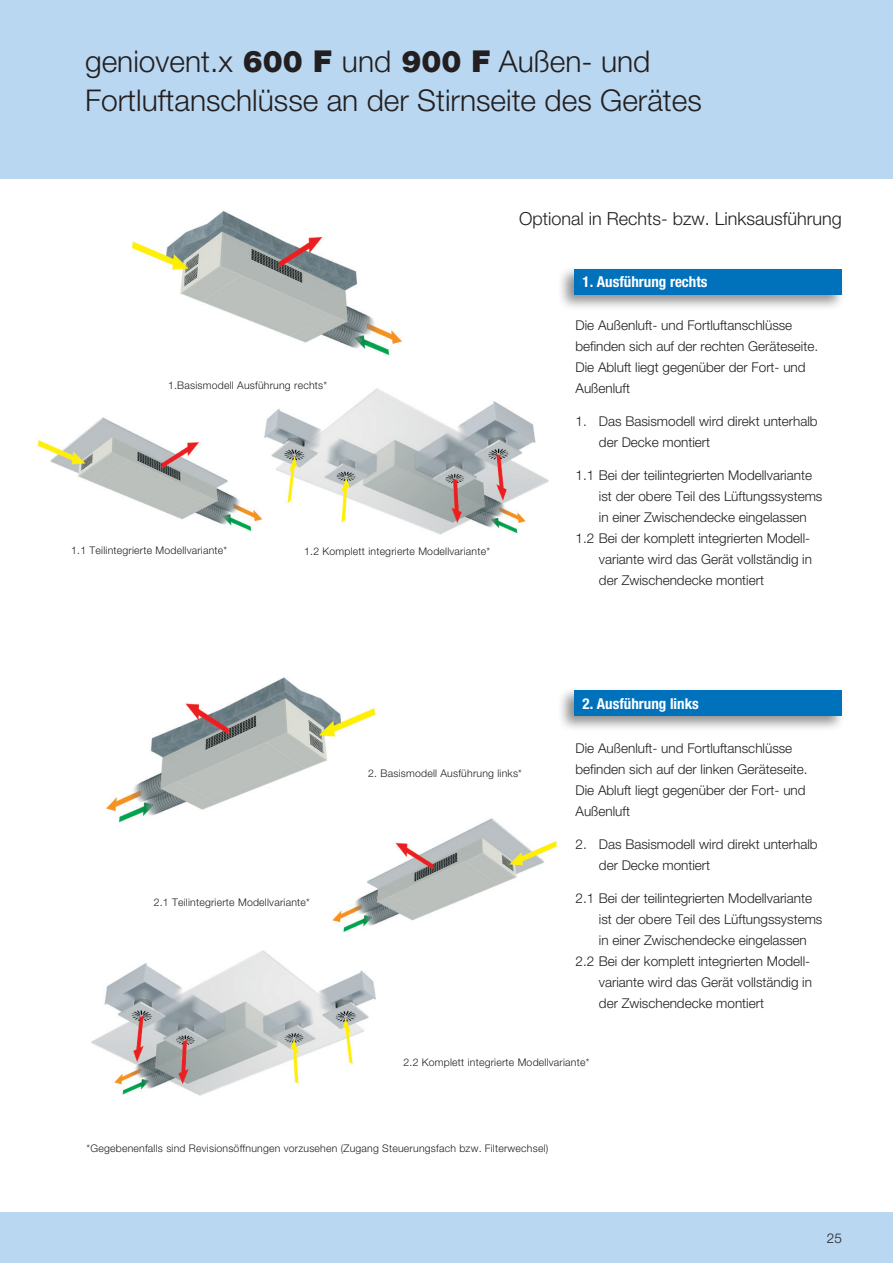
<style>
.page{position:relative;width:893px;height:1263px;background:#fff}
.page>*{position:absolute;margin:0;border:0;box-sizing:border-box;transform-origin:0 0}
.t1{font:300 30px/39px "Helvetica Neue LTW1 G";color:#231f20}
.t2{font:300 18px "Helvetica Neue LTW1 G";color:#231f20}
.t3{font:700 condensed 15px "Helvetica Neue LTW1 G";color:#fff}
.t4{font:300 13.5px/21px "Helvetica Neue LTW1 G";color:#231f20}
.t5{font:300 10.5px "Helvetica Neue LTW1 G";letter-spacing:.02em;color:#231f20}
.s1{font-family:"Helvetica Neue LT Com";font-weight:900}
</style>
<div class="page">
<div style="left:0;top:1212px;width:893px;height:51px;background:#b9d7f0"></div>
<div style="left:0;top:0;width:893px;height:179px;background:#b9d7f0"></div>
<img style="left:106px;top:677px;width:270px;height:146px">
<img style="left:333px;top:818px;width:224px;height:114px">
<img style="left:91px;top:950px;width:285px;height:146px">
<img style="left:131px;top:211px;width:271px;height:144px">
<img style="left:37px;top:417px;width:225px;height:114px">
<img style="left:264px;top:388px;width:285px;height:147px">
<div style="left:558px;top:265px;width:288px;height:46px;background:#231f20;opacity:.5"></div>
<div style="left:574px;top:269px;width:268px;height:26px;background:#0072bc"></div>
<div style="left:558px;top:687px;width:288px;height:45px;background:#231f20;opacity:.5"></div>
<div style="left:574px;top:690px;width:268px;height:26px;background:#0072bc"></div>
<h1 class="t1" style="left:85px;top:42px;width:618px">geniovent.x <span class="s1">600 F</span> und <span class="s1">900 F</span> Außen- und<br>Fortluftanschlüsse an der Stirnseite des Gerätes</h1>
<h2 class="t2" style="left:519px;top:208px;width:324px">Optional in Rechts- bzw. Linksausführung</h2>
<p class="t5" style="left:168px;top:379px;width:160px">1.Basismodell Ausführung rechts*</p>
<p class="t5" style="left:71px;top:544px;width:158px">1.1 Teilintegrierte Modellvariante*</p>
<p class="t5" style="left:304px;top:545px;width:187px">1.2 Komplett integrierte Modellvariante*</p>
<p class="t5" style="left:368px;top:766px;width:155px">2. Basismodell Ausführung links*</p>
<p class="t5" style="left:154px;top:896px;width:158px">2.1 Teilintegrierte Modellvariante*</p>
<p class="t3" style="left:583px;top:273px;width:126px">1. Ausführung rechts</p>
<p class="t4" style="left:576px;top:315px;width:244px">Die Außenluft- und Fortluftanschlüsse befinden sich auf der rechten Geräteseite.<br>Die Abluft liegt gegenüber der Fort- und Außenluft</p>
<p class="t4" style="left:599px;top:411px;width:220px;text-indent:-23px">1. Das Basismodell wird direkt unterhalb der Decke montiert</p>
<p class="t4" style="left:576px;top:465px;width:238px">1.1 Bei der teilintegrierten Modellvariante</p>
<p class="t4" style="left:599px;top:486px;width:225px">ist der obere Teil des Lüftungssystems</p>
<p class="t4" style="left:599px;top:507px;width:209px">in einer Zwischendecke eingelassen</p>
<p class="t4" style="left:576px;top:528px;width:235px">1.2 Bei der komplett integrierten Modell-</p>
<p class="t4" style="left:599px;top:549px;width:215px">variante wird das Gerät vollständig in</p>
<p class="t4" style="left:599px;top:570px;width:167px">der Zwischendecke montiert</p>
<p class="t3" style="left:583px;top:694px;width:118px">2. Ausführung links</p>
<p class="t4" style="left:576px;top:737px;width:234px">Die Außenluft- und Fortluftanschlüsse befinden sich auf der linken Geräteseite.<br>Die Abluft liegt gegenüber der Fort- und Außenluft</p>
<p class="t4" style="left:599px;top:833px;width:220px;text-indent:-23px">2. Das Basismodell wird direkt unterhalb der Decke montiert</p>
<p class="t4" style="left:576px;top:887px;width:238px">2.1 Bei der teilintegrierten Modellvariante</p>
<p class="t4" style="left:599px;top:908px;width:225px">ist der obere Teil des Lüftungssystems</p>
<p class="t4" style="left:599px;top:929px;width:209px">in einer Zwischendecke eingelassen</p>
<p class="t4" style="left:576px;top:950px;width:235px">2.2 Bei der komplett integrierten Modell-</p>
<p class="t4" style="left:599px;top:971px;width:215px">variante wird das Gerät vollständig in</p>
<p class="t4" style="left:599px;top:992px;width:167px">der Zwischendecke montiert</p>
<p class="t5" style="left:403px;top:1055px;width:187px">2.2 Komplett integrierte Modellvariante*</p>
<p class="t5" style="left:87px;top:1142px;width:463px">*Gegebenenfalls sind Revisionsöffnungen vorzusehen (Zugang Steuerungsfach bzw. Filterwechsel)</p>
<p class="t4" style="left:827px;top:1227px;width:17px">25</p>
</div>
